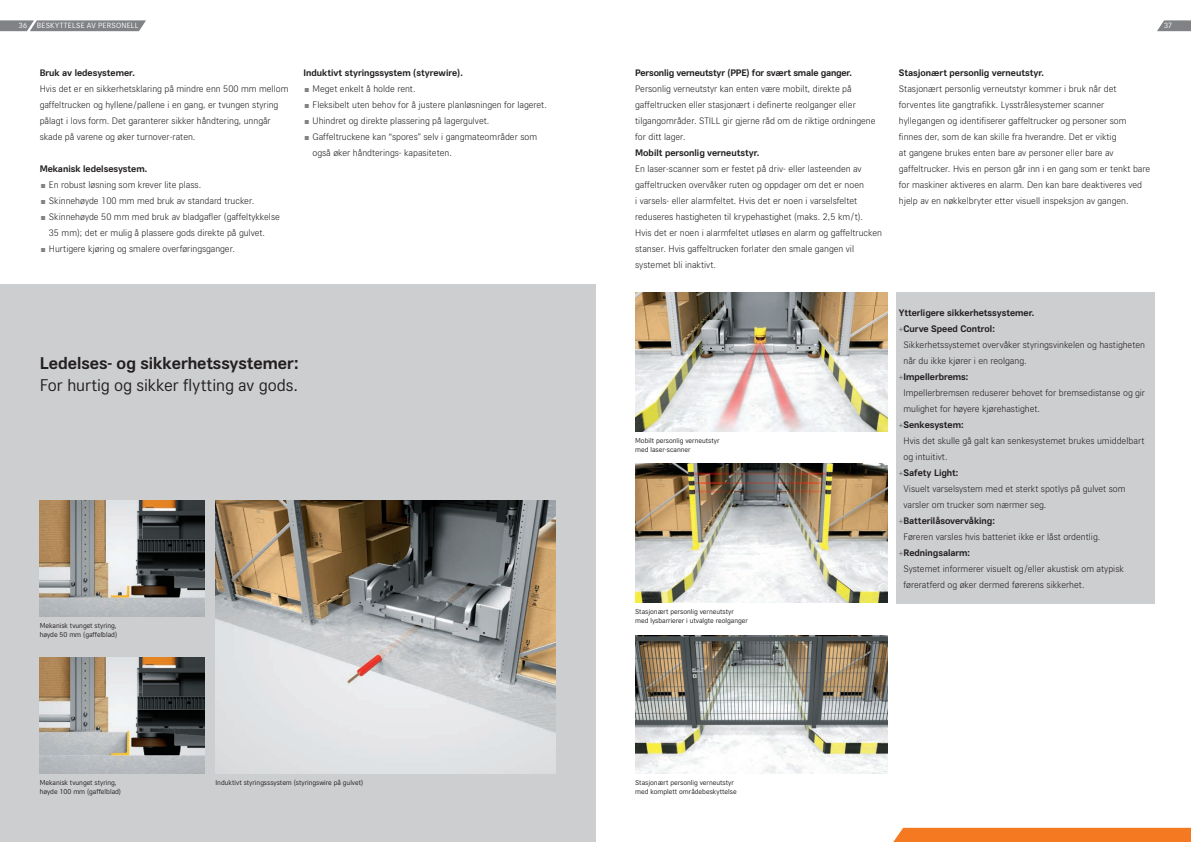
<style>
.page{position:relative;width:1191px;height:842px;background:#fff}
.page>*{position:absolute;margin:0;border:0;box-sizing:border-box;transform-origin:0 0}
.t1{font:18px "STILL Type";letter-spacing:-.005em;color:#231f20}
.t2{font:700 18px "STILL Type";color:#231f20}
.t3{font:300 10px/16px "STILL Type";color:#231f20}
.t4{font:700 10px "STILL Type";color:#231f20}
.t5{font:8px "STILL Type";letter-spacing:.025em;color:#fff}
.t6{font:7.5px/9px "STILL Type";color:#231f20}
.s1{color:#808285}
.s2{font-size:8px;color:#808285}
</style>
<div class="page">
<div style="left:0;top:284px;width:595px;height:558px;background:#cdced0"></div>
<img style="left:635px;top:292px;width:252px;height:139px">
<img style="left:40px;top:500px;width:164px;height:117px">
<img style="left:40px;top:658px;width:164px;height:116px">
<img style="left:215px;top:500px;width:341px;height:274px">
<img style="left:635px;top:464px;width:252px;height:139px">
<img style="left:635px;top:635px;width:252px;height:139px">
<svg style="left:1157px;top:20px;width:34px;height:11px"></svg>
<div style="left:893px;top:828px;width:298px;height:14px;background:#f47921"></div>
<svg style="left:0;top:20px;width:146px;height:11px;background:#898b8e"></svg>
<div style="left:896px;top:292px;width:258px;height:312px;background:#cdced0"></div>
<p class="t5" style="left:19px;top:21px;width:121px">36 BESKYTTELSE AV PERSONELL</p>
<p class="t5" style="left:1164px;top:21px;width:9px">37</p>
<p class="t4" style="left:40px;top:66px;width:97px">Bruk av ledesystemer.</p>
<p class="t3" style="left:40px;top:80px;width:250px">Hvis det er en sikkerhetsklaring på mindre enn 500 mm mellom gaffeltrucken og hyllene/pallene i en gang, er tvungen styring pålagt i lovs form. Det garanterer sikker håndtering, unngår skade på varene og øker turnover-raten.</p>
<p class="t4" style="left:40px;top:162px;width:109px">Mekanisk ledelsesystem.</p>
<p class="t3" style="left:40px;top:176px;width:163px"><span class="s1">■</span> En robust løsning som krever lite plass.</p>
<p class="t3" style="left:40px;top:192px;width:216px"><span class="s1">■</span> Skinnehøyde 100 mm med bruk av standard trucker.</p>
<p class="t3" style="left:40px;top:208px;width:242px;text-align:center"><span class="s1">■</span> Skinnehøyde 50 mm med bruk av bladgafler (gaffeltykkelse<br>35 mm); det er mulig å plassere gods direkte på gulvet.</p>
<p class="t3" style="left:40px;top:240px;width:197px"><span class="s1">■</span> Hurtigere kjøring og smalere overføringsganger.</p>
<p class="t4" style="left:303px;top:66px;width:161px">Induktivt styringssystem (styrewire).</p>
<p class="t3" style="left:303px;top:80px;width:114px"><span class="s1">■</span> Meget enkelt å holde rent.</p>
<p class="t3" style="left:303px;top:96px;width:245px"><span class="s1">■</span> Fleksibelt uten behov for å justere planløsningen for lageret.</p>
<p class="t3" style="left:303px;top:112px;width:187px"><span class="s1">■</span> Uhindret og direkte plassering på lagergulvet.</p>
<p class="t3" style="left:312px;top:128px;width:226px;text-indent:-9px"><span class="s1">■</span> Gaffeltruckene kan “spores” selv i gangmateområder som også øker håndterings- kapasiteten.</p>
<h1 class="t2" style="left:40px;top:351px;width:260px">Ledelses- og sikkerhetssystemer:</h1>
<h1 class="t1" style="left:40px;top:373px;width:260px">For hurtig og sikker flytting av gods.</h1>
<p class="t6" style="left:40px;top:621px;width:79px">Mekanisk tvunget styring, høyde 50 mm (gaffelblad)</p>
<p class="t4" style="left:635px;top:66px;width:218px">Personlig verneutstyr (PPE) for svært smale ganger.</p>
<p class="t3" style="left:635px;top:80px;width:242px">Personlig verneutstyr kan enten være mobilt, direkte på gaffeltrucken eller stasjonært i definerte reolganger eller tilgangområder. STILL gir gjerne råd om de riktige ordningene for ditt lager.</p>
<p class="t4" style="left:635px;top:146px;width:126px">Mobilt personlig verneutstyr.</p>
<p class="t3" style="left:635px;top:160px;width:248px">En laser-scanner som er festet på driv- eller lasteenden av gaffeltrucken overvåker ruten og oppdager om det er noen<br>i varsels- eller alarmfeltet. Hvis det er noen i varselsfeltet reduseres hastigheten til krypehastighet (maks. 2,5 km/t).<br>Hvis det er noen i alarmfeltet utløses en alarm og gaffeltrucken stanser. Hvis gaffeltrucken forlater den smale gangen vil systemet bli inaktivt.</p>
<p class="t6" style="left:635px;top:435px;width:86px">Mobilt personlig verneutstyr med laser-scanner</p>
<p class="t6" style="left:635px;top:607px;width:114px">Stasjonært personlig verneutstyr med lysbarrierer i utvalgte reolganger</p>
<p class="t4" style="left:899px;top:66px;width:146px">Stasjonært personlig verneutstyr.</p>
<p class="t3" style="left:899px;top:80px;width:253px">Stasjonært personlig verneutstyr kommer i bruk når det forventes lite gangtrafikk. Lysstrålesystemer scanner hyllegangen og identifiserer gaffeltrucker og personer som finnes der, som de kan skille fra hverandre. Det er viktig<br>at gangene brukes enten bare av personer eller bare av gaffeltrucker. Hvis en person går inn i en gang som er tenkt bare for maskiner aktiveres en alarm. Den kan bare deaktiveres ved hjelp av en nøkkelbryter etter visuell inspeksjon av gangen.</p>
<p class="t4" style="left:899px;top:306px;width:137px">Ytterligere sikkerhetssystemer.</p>
<p class="t4" style="left:899px;top:322px;width:97px"><span class="s2">+</span>Curve Speed Control:</p>
<p class="t3" style="left:903px;top:336px;width:243px">Sikkerhetssystemet overvåker styringsvinkelen og hastigheten</p>
<p class="t3" style="left:903px;top:352px;width:125px">når du ikke kjører i en reolgang.</p>
<p class="t4" style="left:899px;top:370px;width:71px"><span class="s2">+</span>Impellerbrems:</p>
<p class="t3" style="left:903px;top:384px;width:243px">Impellerbremsen reduserer behovet for bremsedistanse og gir</p>
<p class="t3" style="left:903px;top:400px;width:138px">mulighet for høyere kjørehastighet.</p>
<p class="t4" style="left:899px;top:418px;width:66px"><span class="s2">+</span>Senkesystem:</p>
<p class="t3" style="left:903px;top:432px;width:242px">Hvis det skulle gå galt kan senkesystemet brukes umiddelbart</p>
<p class="t3" style="left:903px;top:448px;width:46px">og intuitivt.</p>
<p class="t4" style="left:899px;top:466px;width:61px"><span class="s2">+</span>Safety Light:</p>
<p class="t3" style="left:903px;top:480px;width:224px">Visuelt varselsystem med et sterkt spotlys på gulvet som</p>
<p class="t3" style="left:903px;top:496px;width:144px">varsler om trucker som nærmer seg.</p>
<p class="t4" style="left:899px;top:514px;width:97px"><span class="s2">+</span>Batterilåsovervåking:</p>
<p class="t3" style="left:903px;top:528px;width:198px">Føreren varsles hvis batteriet ikke er låst ordentlig.</p>
<p class="t4" style="left:899px;top:546px;width:73px"><span class="s2">+</span>Redningsalarm:</p>
<p class="t3" style="left:903px;top:560px;width:222px">Systemet informerer visuelt og/eller akustisk om atypisk</p>
<p class="t3" style="left:903px;top:576px;width:183px">føreratferd og øker dermed førerens sikkerhet.</p>
<p class="t6" style="left:40px;top:778px;width:83px">Mekanisk tvunget styring, høyde 100 mm (gaffelblad)</p>
<p class="t6" style="left:215px;top:778px;width:149px">Induktivt styringsssystem (styringswire på gulvet)</p>
<p class="t6" style="left:635px;top:778px;width:103px">Stasjonært personlig verneutstyr med komplett områdebeskyttelse</p>
</div>
